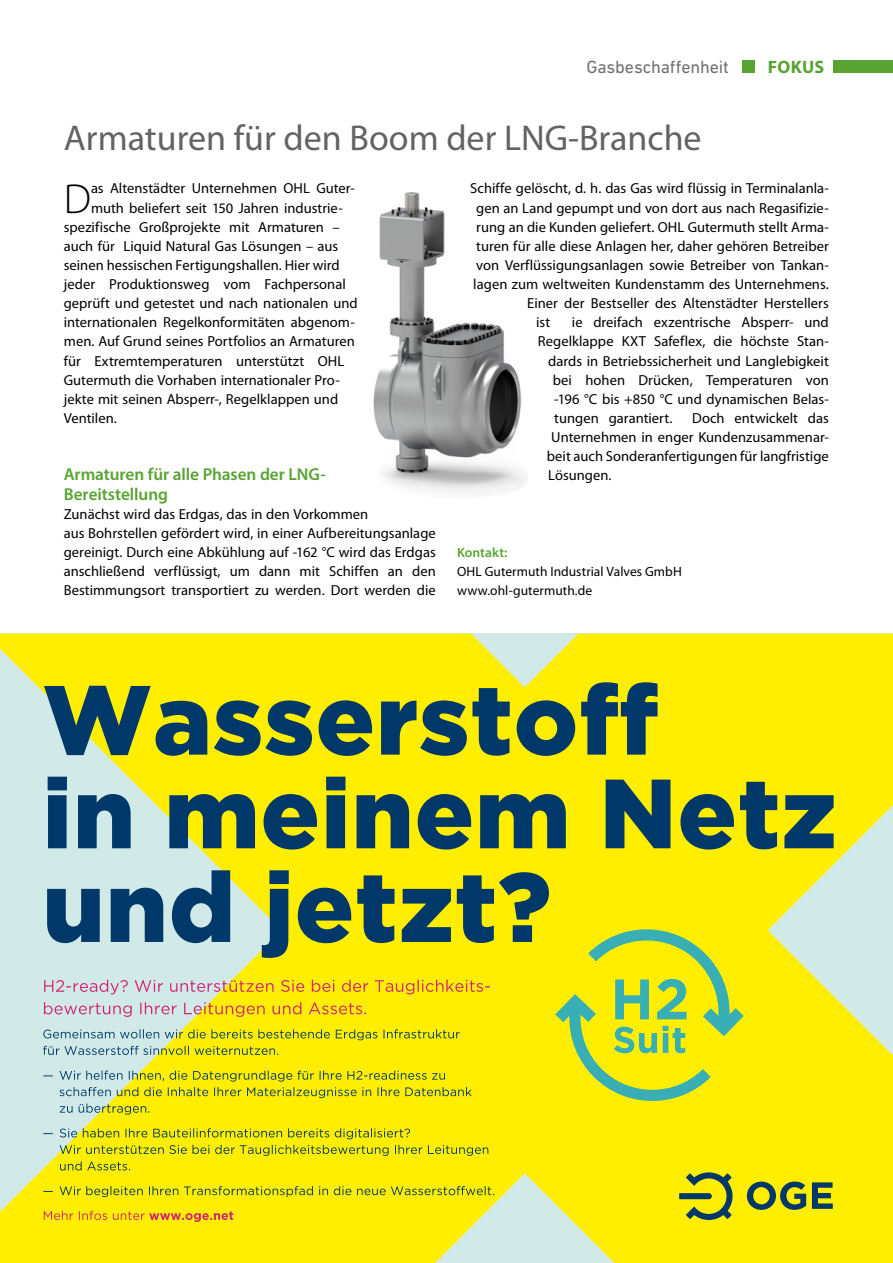
<style>
.page{position:relative;width:893px;height:1263px;background:#fff}
.page>*{position:absolute;margin:0;border:0;box-sizing:border-box;transform-origin:0 0}
.WA_Fliesstext_Initia{font:300 42.15px "Myriad Pro";color:#000}
.WA_Headline{font:36px "Myriad Pro";color:#646363}
.t1{font:18px "DIN Next LT Pro";letter-spacing:-.01em;color:#706f6f}
.t2{font:700 18px "Myriad Pro";letter-spacing:.015em;color:#58a332}
.WA_Subline_1{font:600 17.25px/19.2px "Myriad Pro";letter-spacing:-.005em;color:#58a332}
.WA_Fließtext{font:14.55px/19.2px "Myriad Pro";color:#000}
.WA_Fliesstext_Initia-2{font:14.55px "Myriad Pro";color:#000}
.WA_Kontakt{font:13.5px "Myriad Pro";letter-spacing:.005em;color:#000}
.WA_Kontakt_Head_Nach{font:600 13.5px "Myriad Pro";letter-spacing:.005em;color:#58a332}
</style>
<div class="page">
<div style="left:742px;top:60px;width:13px;height:13px;background:#58a332"></div>
<div style="left:833px;top:60px;width:60px;height:13px;background:#58a332"></div>
<img style="left:373px;top:192px;width:154px;height:300px">
<svg style="left:0;top:634px;width:893px;height:629px;fill:#fe0"></svg>
<svg style="left:44px;top:1002px;width:322px;height:15px"></svg>
<svg style="left:44px;top:980px;width:446px;height:14px"></svg>
<svg style="left:44px;top:1211px;width:189px;height:11px"></svg>
<svg style="left:43px;top:1186px;width:451px;height:11px"></svg>
<svg style="left:60px;top:1145px;width:428px;height:25px"></svg>
<svg style="left:43px;top:1128px;width:367px;height:11px"></svg>
<svg style="left:60px;top:1087px;width:412px;height:27px"></svg>
<svg style="left:43px;top:1070px;width:402px;height:11px"></svg>
<svg style="left:43px;top:1046px;width:235px;height:9px"></svg>
<svg style="left:43px;top:1029px;width:417px;height:11px"></svg>
<svg style="left:47px;top:870px;width:502px;height:88px"></svg>
<svg style="left:48px;top:777px;width:786px;height:72px"></svg>
<svg style="left:44px;top:682px;width:613px;height:74px"></svg>
<svg style="left:679px;top:1172px;width:54px;height:48px"></svg>
<svg style="left:747px;top:1181px;width:59px;height:29px"></svg>
<svg style="left:812px;top:1182px;width:21px;height:27px"></svg>
<svg style="left:555px;top:929px;width:189px;height:172px"></svg>
<p class="t1" style="left:586px;top:57px;width:144px">Gasbeschaffenheit</p>
<p class="t2" style="left:768px;top:55px;width:58px">FOKUS</p>
<p class="WA_Headline" style="left:64px;top:118px;width:639px">Armaturen für den Boom der LNG-Branche</p>
<p class="WA_Fliesstext_Initia" style="left:64px;top:173px;width:29px">D</p>
<p class="WA_Fliesstext_Initia-2" style="left:91px;top:181px;width:265px">as Altenstädter Unternehmen OHL Guter-</p>
<p class="WA_Fließtext" style="left:470px;top:179px;width:360px">Schiffe gelöscht, d. h. das Gas wird flüssig in Terminalanla-</p>
<p class="WA_Fließtext" style="left:476px;top:198px;width:354px">gen an Land gepumpt und von dort aus nach Regasifizie-</p>
<p class="WA_Fließtext" style="left:476px;top:217px;width:354px">rung an die Kunden geliefert. OHL Gutermuth stellt Arma-</p>
<p class="WA_Fließtext" style="left:476px;top:237px;width:354px">turen für alle diese Anlagen her, daher gehören Betreiber</p>
<p class="WA_Fließtext" style="left:476px;top:256px;width:353px">von Verflüssigungsanlagen sowie Betreiber von Tankan-</p>
<p class="WA_Fließtext" style="left:473px;top:275px;width:357px">lagen zum weltweiten Kundenstamm des Unternehmens.</p>
<p class="WA_Fließtext" style="left:527px;top:294px;width:303px">Einer der Bestseller des Altenstädter Herstellers</p>
<p class="WA_Fließtext" style="left:536px;top:313px;width:16px">ist</p>
<p class="WA_Fließtext" style="left:572px;top:313px;width:258px">ie dreifach exzentrische Absperr- und</p>
<p class="WA_Fließtext" style="left:538px;top:332px;width:293px">Regelklappe KXT Safeflex, die höchste Stan-</p>
<p class="WA_Fließtext" style="left:548px;top:351px;width:282px">dards in Betriebssicherheit und Langlebigkeit</p>
<p class="WA_Fließtext" style="left:553px;top:371px;width:277px">bei hohen Drücken, Temperaturen von</p>
<p class="WA_Fließtext" style="left:554px;top:390px;width:276px">-196 °C bis +850 °C und dynamischen Belas-</p>
<p class="WA_Fließtext" style="left:554px;top:409px;width:120px">tungen garantiert.</p>
<p class="WA_Fließtext" style="left:692px;top:409px;width:138px">Doch entwickelt das</p>
<p class="WA_Fließtext" style="left:551px;top:428px;width:279px">Unternehmen in enger Kundenzusammenar-</p>
<p class="WA_Fließtext" style="left:547px;top:447px;width:284px">beit auch Sonderanfertigungen für langfristige</p>
<p class="WA_Fließtext" style="left:548px;top:466px;width:65px">Lösungen.</p>
<p class="WA_Fliesstext_Initia-2" style="left:91px;top:200px;width:253px">muth beliefert seit 150 Jahren industrie-</p>
<p class="WA_Fliesstext_Initia-2" style="left:64px;top:219px;width:278px">spezifische Großprojekte mit Armaturen –</p>
<p class="WA_Fliesstext_Initia-2" style="left:64px;top:238px;width:276px">auch für Liquid Natural Gas Lösungen – aus</p>
<p class="WA_Fliesstext_Initia-2" style="left:64px;top:257px;width:277px">seinen hessischen Fertigungshallen. Hier wird</p>
<p class="WA_Fliesstext_Initia-2" style="left:64px;top:276px;width:284px">jeder Produktionsweg vom Fachpersonal</p>
<p class="WA_Fliesstext_Initia-2" style="left:64px;top:295px;width:295px">geprüft und getestet und nach nationalen und</p>
<p class="WA_Fliesstext_Initia-2" style="left:64px;top:314px;width:293px">internationalen Regelkonformitäten abgenom-</p>
<p class="WA_Fliesstext_Initia-2" style="left:64px;top:334px;width:293px">men. Auf Grund seines Portfolios an Armaturen</p>
<p class="WA_Fliesstext_Initia-2" style="left:64px;top:353px;width:282px">für Extremtemperaturen unterstützt OHL</p>
<p class="WA_Fliesstext_Initia-2" style="left:64px;top:372px;width:278px">Gutermuth die Vorhaben internationaler Pro-</p>
<p class="WA_Fliesstext_Initia-2" style="left:64px;top:391px;width:276px">jekte mit seinen Absperr-, Regelklappen und</p>
<p class="WA_Fliesstext_Initia-2" style="left:64px;top:410px;width:55px">Ventilen.</p>
<p class="WA_Subline_1" style="left:64px;top:465px;width:264px">Armaturen für alle Phasen der LNG-<br>Bereitstellung</p>
<p class="WA_Fließtext" style="left:64px;top:504px;width:374px">Zunächst wird das Erdgas, das in den Vorkommen<br>aus Bohrstellen gefördert wird, in einer Aufbereitungsanlage gereinigt. Durch eine Abkühlung auf -162 °C wird das Erdgas anschließend verflüssigt, um dann mit Schiffen an den Bestimmungsort transportiert zu werden. Dort werden die</p>
<p class="WA_Kontakt_Head_Nach" style="left:457px;top:544px;width:52px">Kontakt:</p>
<p class="WA_Kontakt" style="left:457px;top:564px;width:226px">OHL Gutermuth Industrial Valves GmbH</p>
<p class="WA_Kontakt" style="left:457px;top:583px;width:137px">www.ohl-gutermuth.de</p>
</div>
